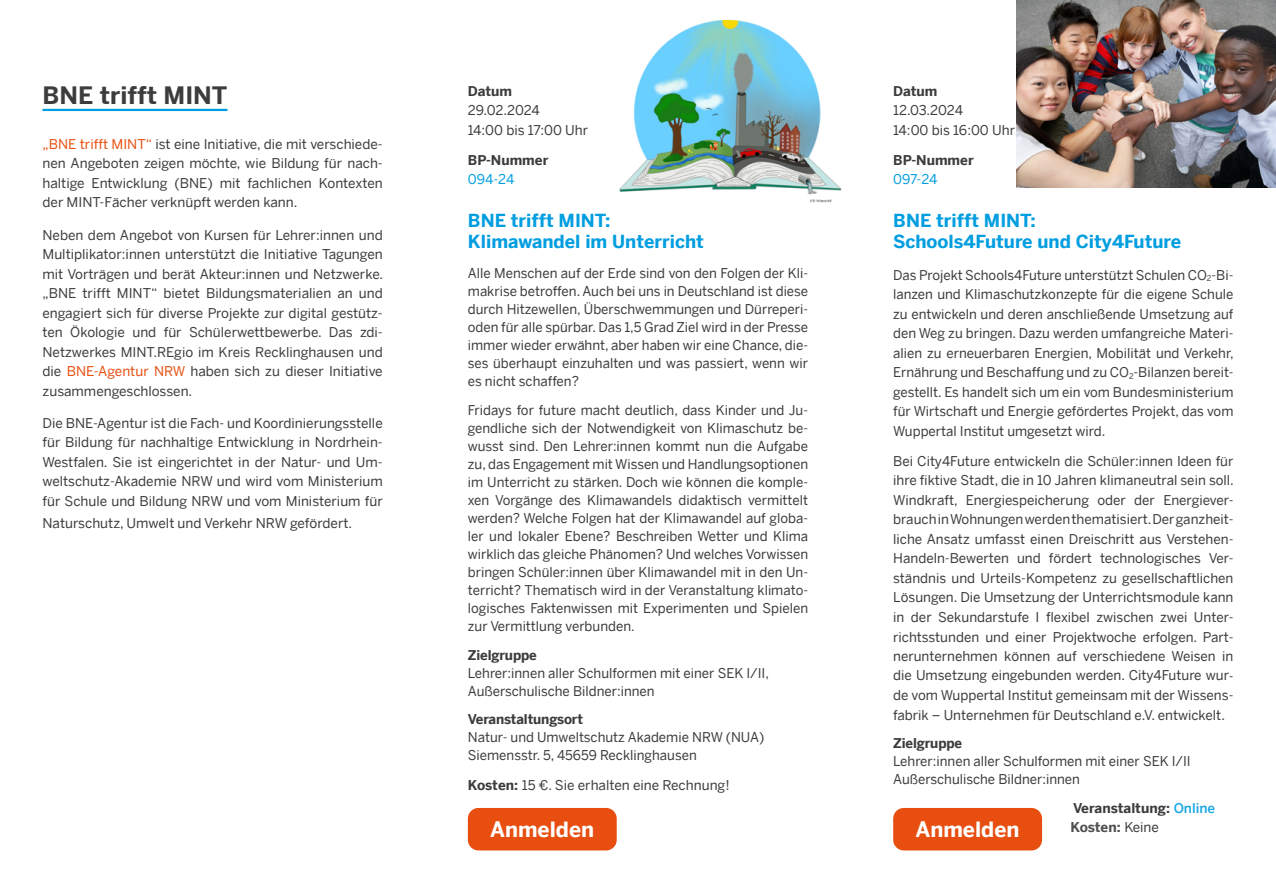
<style>
.page{position:relative;width:1276px;height:893px;background:#fff}
.page>*{position:absolute;margin:0;border:0;box-sizing:border-box;transform-origin:0 0}
.t1{font:700 24px "Benton Sans";color:#3c3c3c}
.t2{font:700 21px "Benton Sans";color:#fff}
.t3{font:700 18px/21px "Benton Sans";color:#009ee0}
.t4{font:13.5px/19.5px "Benton Sans";color:#3c3c3c;text-align:justify}
.t5{font:700 13.5px "Benton Sans";letter-spacing:-.01em;color:#3c3c3c}
.t6{font:13.5px "Benton Sans";letter-spacing:-.01em;color:#009ee0}
.t7{font:700 13.5px "Benton Sans";letter-spacing:-.01em;color:#505050}
.s1{color:#e84e0f}
.s2{font-weight:700}
.s3{font-weight:500;color:#1aa8e3}
.s4{font-weight:400;color:#3c3c3c}
</style>
<div class="page">
<hr style="left:43px;top:109px;width:184px;height:2px;background:#009ee0">
<img style="left:619px;top:19px;width:223px;height:184px">
<img style="left:1016px;top:0;width:260px;height:187px">
<div style="left:468px;top:808px;width:149px;height:42px;background:#e84e0f;border-radius:11px"></div>
<div style="left:893px;top:808px;width:149px;height:42px;background:#e84e0f;border-radius:11px"></div>
<h1 class="t1" style="left:43px;top:81px;width:186px">BNE trifft MINT</h1>
<p class="t4" style="left:43px;top:134px;width:342px"><span class="s1">„BNE trifft MINT“</span> ist eine Initiative, die mit verschiede&shy;nen Angeboten zeigen möchte, wie Bildung für nach&shy;haltige Entwicklung (BNE) mit fachlichen Kontexten der MINT-Fächer verknüpft werden kann.</p>
<p class="t4" style="left:43px;top:225px;width:342px">Neben dem Angebot von Kursen für Lehrer:innen und Multiplikator:innen unterstützt die Initiative Tagungen mit Vorträgen und berät Akteur:innen und Netzwerke. „BNE trifft MINT“ bietet Bildungsmaterialien an und engagiert sich für diverse Projekte zur digital gestütz&shy;ten Ökologie und für Schülerwettbewerbe. Das zdi-Netzwerkes MINT.REgio im Kreis Recklinghausen und die <span class="s1">BNE-Agentur NRW</span> haben sich zu dieser Initiative zusammengeschlossen.</p>
<p class="t4" style="left:43px;top:413px;width:342px">Die BNE-Agentur ist die Fach- und Koordinierungsstelle für Bildung für nachhaltige Entwicklung in Nordrhein-Westfalen. Sie ist eingerichtet in der Natur- und Um&shy;weltschutz-Akademie NRW und wird vom Ministerium für Schule und Bildung NRW und vom Ministerium für</p>
<p class="t4" style="left:43px;top:514px;width:311px">Naturschutz, Umwelt und Verkehr NRW gefördert.</p>
<p class="t5" style="left:468px;top:83px;width:46px">Datum</p>
<p class="t4" style="left:468px;top:100px;width:122px">29.02.2024<br>14:00 bis 17:00 Uhr</p>
<p class="t5" style="left:468px;top:152px;width:82px">BP-Nummer</p>
<p class="t6" style="left:468px;top:171px;width:48px">094-24</p>
<h3 class="t3" style="left:468px;top:209px;width:237px">BNE trifft MINT:<br>Klimawandel im Unterricht</h3>
<p class="t4" style="left:468px;top:264px;width:342px;line-height:18px">Alle Menschen auf der Erde sind von den Folgen der Kli&shy;makrise betroffen. Auch bei uns in Deutschland ist diese durch Hitzewellen, Überschwemmungen und Dürreperi&shy;oden für alle spürbar. Das 1,5 Grad Ziel wird in der Presse immer wieder erwähnt, aber haben wir eine Chance, die&shy;ses überhaupt einzuhalten und was passiert, wenn wir es nicht schaffen?</p>
<p class="t4" style="left:468px;top:401px;width:342px;line-height:18px">Fridays for future macht deutlich, dass Kinder und Ju&shy;gendliche sich der Notwendigkeit von Klimaschutz be&shy;wusst sind. Den Lehrer:innen kommt nun die Aufgabe zu, das Engagement mit Wissen und Handlungsoptionen im Unterricht zu stärken. Doch wie können die komple&shy;xen Vorgänge des Klimawandels didaktisch vermittelt werden? Welche Folgen hat der Klimawandel auf globa&shy;ler und lokaler Ebene? Beschreiben Wetter und Klima wirklich das gleiche Phänomen? Und welches Vorwissen bringen Schüler:innen über Klimawandel mit in den Un&shy;terricht? Thematisch wird in der Veranstaltung klimato&shy;logisches Faktenwissen mit Experimenten und Spielen zur Vermittlung verbunden.</p>
<p class="t5" style="left:468px;top:647px;width:71px">Zielgruppe</p>
<p class="t4" style="left:468px;top:663px;width:303px;line-height:18px">Lehrer:innen aller Schulformen mit einer SEK I/II,<br>Außerschulische Bildner:innen</p>
<p class="t5" style="left:468px;top:711px;width:117px">Veranstaltungsort</p>
<p class="t4" style="left:468px;top:728px;width:298px;line-height:18px">Natur- und Umweltschutz Akademie NRW (NUA)<br>Siemensstr. 5, 45659 Recklinghausen</p>
<p class="t4" style="left:468px;top:776px;width:263px"><span class="s2">Kosten:</span> 15 €. Sie erhalten eine Rechnung!</p>
<p class="t5" style="left:893px;top:83px;width:46px">Datum</p>
<p class="t4" style="left:893px;top:100px;width:123px">12.03.2024<br>14:00 bis 16:00 Uhr</p>
<p class="t5" style="left:893px;top:152px;width:82px">BP-Nummer</p>
<p class="t6" style="left:893px;top:171px;width:46px">097-24</p>
<h3 class="t3" style="left:893px;top:209px;width:289px">BNE trifft MINT:<br>Schools4Future und City4Future</h3>
<p class="t4" style="left:893px;top:265px;width:342px">Das Projekt Schools4Future unterstützt Schulen CO<sub>2</sub>-Bi&shy;lanzen und Klimaschutzkonzepte für die eigene Schule zu entwickeln und deren anschließende Umsetzung auf den Weg zu bringen. Dazu werden umfangreiche Materi&shy;alien zu erneuerbaren Energien, Mobilität und Verkehr, Ernährung und Beschaffung und zu CO<sub>2</sub>-Bilanzen bereit&shy;gestellt. Es handelt sich um ein vom Bundesministerium für Wirtschaft und Energie gefördertes Projekt, das vom Wuppertal Institut umgesetzt wird.</p>
<p class="t4" style="left:893px;top:451px;width:342px">Bei City4Future entwickeln die Schüler:innen Ideen für ihre fiktive Stadt, die in 10 Jahren klimaneutral sein soll.<br>Windkraft, Energiespeicherung oder der Energiever&shy;brauch in Wohnungen werden thematisiert. Der ganzheit&shy;liche Ansatz umfasst einen Dreischritt aus Verstehen-Handeln-Bewerten und fördert technologisches Ver&shy;ständnis und Urteils-Kompetenz zu gesellschaftlichen Lösungen. Die Umsetzung der Unterrichtsmodule kann in der Sekundarstufe I flexibel zwischen zwei Unter&shy;richtsstunden und einer Projektwoche erfolgen. Part&shy;nerunternehmen können auf verschiedene Weisen in die Umsetzung eingebunden werden. City4Future wur&shy;de vom Wuppertal Institut gemeinsam mit der Wissens&shy;fabrik – Unternehmen für Deutschland e.V. entwickelt.</p>
<p class="t5" style="left:893px;top:735px;width:71px">Zielgruppe</p>
<p class="t4" style="left:893px;top:752px;width:299px;line-height:18px">Lehrer:innen aller Schulformen mit einer SEK I/II<br>Außerschulische Bildner:innen</p>
<p class="t5" style="left:1073px;top:800px;width:144px">Veranstaltung: <span class="s3">Online</span></p>
<h2 class="t2" style="left:490px;top:817px;width:106px">Anmelden</h2>
<h2 class="t2" style="left:915px;top:817px;width:106px">Anmelden</h2>
<p class="t7" style="left:1070px;top:819px;width:90px">Kosten: <span class="s4">Keine</span></p>
</div>
